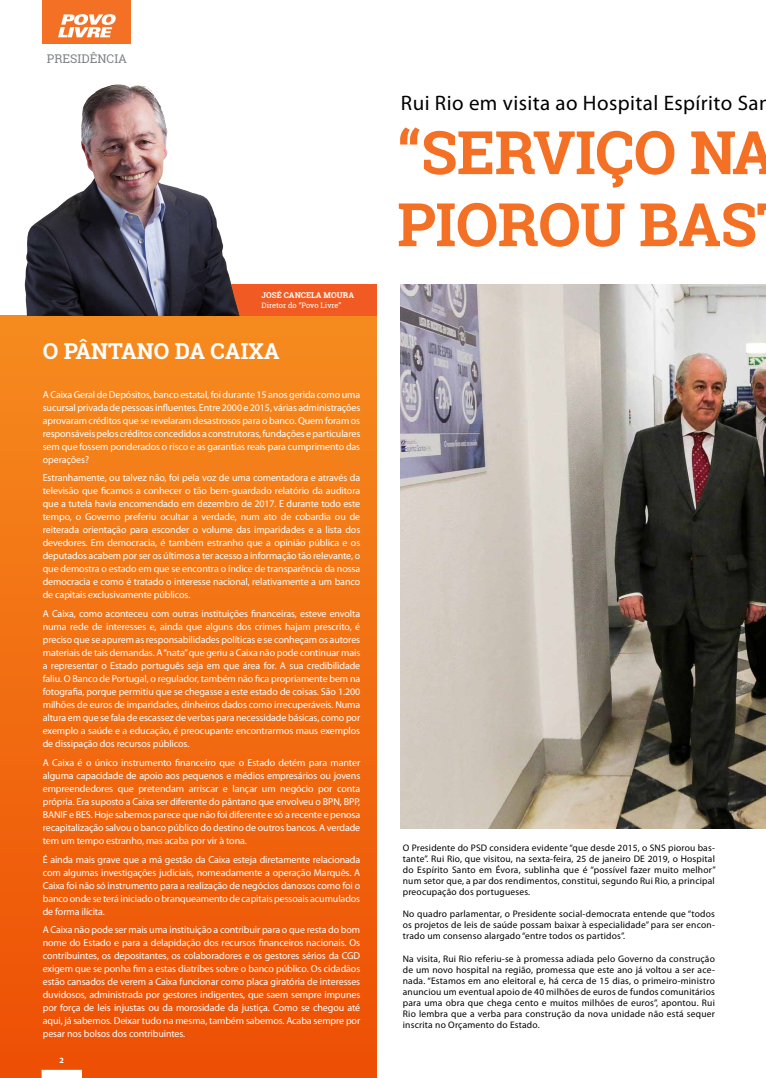
<style>
.page{position:relative;width:766px;height:1078px;background:#fff}
.page>*{position:absolute;margin:0;border:0;box-sizing:border-box;transform-origin:0 0}
.t1{font:700 60px/72px "Roboto Slab";letter-spacing:-.01em;color:#f37024}
.t2{font:700 22px "Roboto Slab";color:#fff}
.t3{font:21px "Myriad Pro";letter-spacing:.02em;color:#000}
.t4{font:12px "Roboto Slab";color:#808285}
.t5{font:10px/13px "Myriad Pro";letter-spacing:-.01em;color:#fff;text-align:justify}
.t6{font:9.5px/11px "Myriad Pro";letter-spacing:.02em;color:#000;text-align:justify}
.t7{font:700 8px "Roboto Slab";color:#fff}
.t8{font:700 8px "Myriad Pro";color:#fff}
.t9{font:7.5px "Roboto Slab";color:#fff}
</style>
<div class="page">
<div style="left:0;top:315px;width:377px;height:762px;background:linear-gradient(to bottom,#f68b1f,#ed4f04)"></div>
<div style="left:42px;top:1069px;width:39px;height:8px;background:#fff"></div>
<div style="left:42px;top:1069px;width:40px;height:8px;border:1px solid #fff"></div>
<div style="left:43px;top:0;width:88px;height:44px;background:#f37024"></div>
<svg style="left:58px;top:14px;width:58px;height:23px"></svg>
<div style="left:163px;top:284px;width:214px;height:31px;background:#f15a22"></div>
<img style="left:24px;top:84px;width:216px;height:231px">
<img style="left:401px;top:284px;width:364px;height:544px">
<p class="t4" style="left:47px;top:51px;width:82px">Presidência</p>
<p class="t7" style="left:261px;top:289px;width:94px">JOSÉ CANCELA MOURA</p>
<p class="t9" style="left:261px;top:300px;width:81px">Diretor do “Povo Livre”</p>
<h2 class="t2" style="left:43px;top:336px;width:238px">O PÂNTANO DA CAIXA</h2>
<p class="t5" style="left:43px;top:387px;width:319px">A Caixa Geral de Depósitos, banco estatal, foi durante 15 anos gerida como uma sucursal privada de pessoas influentes. Entre 2000 e 2015, várias administrações aprovaram créditos que se revelaram desastrosos para o banco. Quem foram os responsáveis pelos créditos concedidos a construtoras, fundações e particulares sem que fossem ponderados o risco e as garantias reais para cumprimento das operações?</p>
<p class="t5" style="left:43px;top:471px;width:319px">Estranhamente, ou talvez não, foi pela voz de uma comentadora e através da televisão que ficamos a conhecer o tão bem-guardado relatório da auditora que a tutela havia encomendado em dezembro de 2017. E durante todo este tempo, o Governo preferiu ocultar a verdade, num ato de cobardia ou de reiterada orientação para esconder o volume das imparidades e a lista dos devedores. Em democracia, é também estranho que a opinião pública e os deputados acabem por ser os últimos a ter acesso a informação tão relevante, o que demostra o estado em que se encontra o índice de transparência da nossa democracia e como é tratado o interesse nacional, relativamente a um banco de capitais exclusivamente públicos.</p>
<p class="t5" style="left:43px;top:607px;width:319px">A Caixa, como aconteceu com outras instituições financeiras, esteve envolta numa rede de interesses e, ainda que alguns dos crimes hajam prescrito, é preciso que se apurem as responsabilidades políticas e se conheçam os autores materiais de tais demandas. A “nata” que geriu a Caixa não pode continuar mais a representar o Estado português seja em que área for. A sua credibilidade faliu. O Banco de Portugal, o regulador, também não fica propriamente bem na fotografia, porque permitiu que se chegasse a este estado de coisas. São 1.200 milhões de euros de imparidades, dinheiros dados como irrecuperáveis. Numa altura em que se fala de escassez de verbas para necessidade básicas, como por exemplo a saúde e a educação, é preocupante encontrarmos maus exemplos de dissipação dos recursos públicos.</p>
<p class="t5" style="left:43px;top:755px;width:319px">A Caixa é o único instrumento financeiro que o Estado detém para manter alguma capacidade de apoio aos pequenos e médios empresários ou jovens empreendedores que pretendam arriscar e lançar um negócio por conta própria. Era suposto a Caixa ser diferente do pântano que envolveu o BPN, BPP, BANI F e BES. Hoje sabemos parece que não foi diferente e só a recente e penosa recapitalização salvou o banco público do destino de outros bancos. A verdade tem um tempo estranho, mas acaba por vir à tona.</p>
<p class="t5" style="left:43px;top:852px;width:319px">É ainda mais grave que a má gestão da Caixa esteja diretamente relacionada com algumas investigações judiciais, nomeadamente a operação Marquês. A Caixa foi não só instrumento para a realização de negócios danosos como foi o banco onde se terá iniciado o branqueamento de capitais pessoais acumulados de forma ilícita.</p>
<p class="t5" style="left:43px;top:923px;width:319px">A Caixa não pode ser mais uma instituição a contribuir para o que resta do bom nome do Estado e para a delapidação dos recursos financeiros nacionais. Os contribuintes, os depositantes, os colaboradores e os gestores sérios da CGD exigem que se ponha fim a estas diatríbes sobre o banco público. Os cidadãos estão cansados de verem a Caixa funcionar como placa giratória de interesses duvidosos, administrada por gestores indigentes, que saem sempre impunes por força de leis injustas ou da morosidade da justiça. Como se chegou até aqui, já sabemos. Deixar tudo na mesma, também sabemos. Acaba sempre por pesar nos bolsos dos contribuintes.</p>
<p class="t8" style="left:60px;top:1054px;width:6px">2</p>
<h3 class="t3" style="left:401px;top:90px;width:371px">Rui Rio em visita ao Hospital Espírito San</h3>
<h1 class="t1" style="left:397px;top:116px;width:379px">“SERVIÇO NA<br>PIOROU BAS</h1>
<p class="t6" style="left:403px;top:841px;width:314px;text-indent:265px">piorou bas&shy;tante”. Rui Rio, que visitou, na sexta-feira, 25 de janeiro DE 2019, o Hospital do Espírito Santo em Évora, sublinha que é “possível fazer muito melhor” num setor que, a par dos rendimentos, constitui, segundo Rui Rio, a principal preocupação dos portugueses.</p>
<p class="t6" style="left:403px;top:908px;width:313px">No quadro parlamentar, o Presidente social-democrata entende que “todos os projetos de leis de saúde possam baixar à especialidade” para ser encon&shy;trado um consenso alargado “entre todos os partidos”.</p>
<p class="t6" style="left:403px;top:952px;width:313px">Na visita, Rui Rio referiu-se à promessa adiada pelo Governo da construção de um novo hospital na região, promessa que este ano já voltou a ser ace&shy;nada. “Estamos em ano eleitoral e, há cerca de 15 dias, o primeiro-ministro anunciou um eventual apoio de 40 milhões de euros de fundos comunitários para uma obra que chega cento e muitos milhões de euros”, apontou. Rui Rio lembra que a verba para construção da nova unidade não está sequer inscrita no Orçamento do Estado.</p>
<p class="t6" style="left:403px;top:841px;width:253px">O Presidente do PSD considera evidente “que desde 2015, o SNS</p>
</div>
